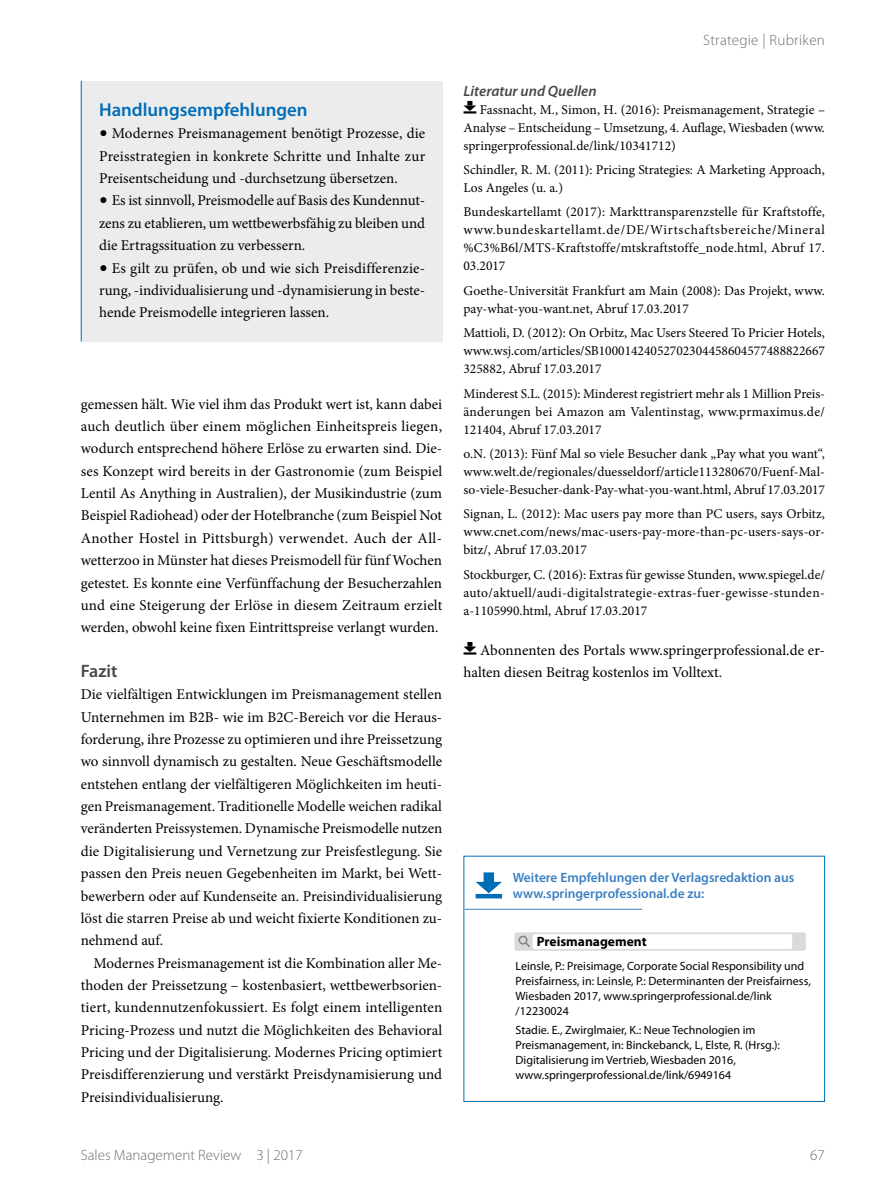
<style>
.page{position:relative;width:893px;height:1187px;background:#fff}
.page>*{position:absolute;margin:0;border:0;box-sizing:border-box;transform-origin:0 0}
.t1{font:600 18.75px "Myriad Pro";color:#006db7}
.t2{font:600 18px "Myriad Pro";color:#484847}
.t3{font:15px/22.4px "Minion Pro";color:#000;text-align:justify}
.t4{font:300 15px "Myriad Pro";letter-spacing:.005em;color:#6e6e6e}
.t5{font:italic 600 15px "Myriad Pro";color:#484847}
.t6{font:13.5px/18px "Minion Pro";color:#000;text-align:justify}
.t7{font:600 13.5px/16.2px "Myriad Pro";color:#3b80c2}
.t8{font:700 13.5px "Myriad Pro";color:#000}
.t9{font:12px/15px "Myriad Pro";color:#000}
.s1{font-size:22.5px}
</style>
<div class="page">
<svg style="left:463px;top:101px;width:13px;height:12px"></svg>
<svg style="left:463px;top:642px;width:13px;height:12px"></svg>
<div style="left:81px;top:81px;width:361px;height:260px;background:#ececec"></div>
<hr style="left:81px;top:81px;width:1px;height:260px;background:#006db7">
<svg style="left:514px;top:932px;width:292px;height:18px;fill:#dadbdb"></svg>
<div style="left:533px;top:934px;width:259px;height:14px;background:#fff;border-radius:2px"></div>
<div style="left:519px;top:935px;width:8px;height:9px;border:2px solid #828281;border-radius:50%"></div>
<svg style="left:524px;top:940px;width:7px;height:8px"></svg>
<div style="left:484px;top:872px;width:10px;height:10px;background:#006db7"></div>
<div style="left:476px;top:893px;width:26px;height:5px;background:#006db7"></div>
<svg style="left:476px;top:881px;width:26px;height:12px"></svg>
<hr style="left:465px;top:908px;width:177px;height:1px;background:#3b80c2">
<p class="t1" style="left:99px;top:98px;width:210px">Handlungsempfehlungen</p>
<p class="t3" style="left:99px;top:122px;width:328px"><span class="s1">•</span> Modernes Preismanagement benötigt Prozesse, die Preisstrategien in konkrete Schritte und Inhalte zur Preisentscheidung und -durchsetzung übersetzen.</p>
<p class="t3" style="left:99px;top:189px;width:328px"><span class="s1">•</span> Es ist sinnvoll, Preismodelle auf Basis des Kundennut&shy;zens zu etablieren, um wettbewerbsfähig zu bleiben und die Ertragssituation zu verbessern.</p>
<p class="t3" style="left:99px;top:256px;width:328px"><span class="s1">•</span> Es gilt zu prüfen, ob und wie sich Preisdifferenzie&shy;rung, -individualisierung und -dynamisierung in beste&shy;hende Preismodelle integrieren lassen.</p>
<p class="t3" style="left:81px;top:392px;width:363px">gemessen hält. Wie viel ihm das Produkt wert ist, kann dabei auch deutlich über einem möglichen Einheitspreis liegen, wodurch entsprechend höhere Erlöse zu erwarten sind. Die&shy;ses Konzept wird bereits in der Gastronomie (zum Beispiel Lentil As Anything in Australien), der Musikindustrie (zum Beispiel Radiohead) oder der Hotelbranche (zum Beispiel Not Another Hostel in Pittsburgh) verwendet. Auch der All&shy;wetterzoo in Münster hat dieses Preismodell für fünf Wochen getestet. Es konnte eine Verfünffachung der Besucherzahlen und eine Steigerung der Erlöse in diesem Zeitraum erzielt werden, obwohl keine fixen Eintrittspreise verlangt wurden.</p>
<p class="t2" style="left:81px;top:659px;width:38px">Fazit</p>
<p class="t3" style="left:81px;top:683px;width:363px">Die vielfältigen Entwicklungen im Preismanagement stellen Unternehmen im B2B- wie im B2C-Bereich vor die Heraus&shy;forderung, ihre Prozesse zu optimieren und ihre Preissetzung wo sinnvoll dynamisch zu gestalten. Neue Geschäftsmodelle entstehen entlang der vielfältigeren Möglichkeiten im heuti&shy;gen Preismanagement. Traditionelle Modelle weichen radikal veränderten Preissystemen. Dynamische Preismodelle nutzen die Digitalisierung und Vernetzung zur Preisfestlegung. Sie passen den Preis neuen Gegebenheiten im Markt, bei Wett&shy;bewerbern oder auf Kundenseite an. Preisindividualisierung löst die starren Preise ab und weicht fixierte Konditionen zu&shy;nehmend auf.</p>
<p class="t3" style="left:81px;top:951px;width:363px;text-indent:13px">Modernes Preismanagement ist die Kombination aller Me&shy;thoden der Preissetzung – kostenbasiert, wettbewerbsorien&shy;tiert, kundennutzenfokussiert. Es folgt einem intelligenten Pricing-Prozess und nutzt die Möglichkeiten des Behavioral Pricing und der Digitalisierung. Modernes Pricing optimiert Preisdifferenzierung und verstärkt Preisdynamisierung und Preisindividualisierung.</p>
<p class="t4" style="left:703px;top:32px;width:123px">Strategie | Rubriken</p>
<p class="t5" style="left:463px;top:81px;width:135px">Literatur und Quellen</p>
<p class="t6" style="left:463px;top:100px;width:363px;text-indent:16px">Fassnacht, M., Simon, H. (2016): Preismanagement, Strategie – Analyse – Entscheidung – Umsetzung, 4. Auflage, Wiesbaden (www. springerprofessional.de/link/10341712)</p>
<p class="t6" style="left:463px;top:161px;width:363px">Schindler, R. M. (2011): Pricing Strategies: A Marketing Approach,<br>Los Angeles (u. a.)</p>
<p class="t6" style="left:463px;top:203px;width:363px">Bundeskartellamt (2017): Markttransparenzstelle für Kraftstoffe, www.bundeskartellamt.de/DE/Wirtschaftsbereiche/Mineral %C3%B6l/MTS-Kraftstoffe/mtskraftstoffe_node.html, Abruf 17.<br>03.2017</p>
<p class="t6" style="left:463px;top:281px;width:363px">Goethe-Universität Frankfurt am Main (2008): Das Projekt, www. pay-what-you-want.net, Abruf 17.03.2017</p>
<p class="t6" style="left:463px;top:324px;width:363px">Mattioli, D. (2012): On Orbitz, Mac Users Steered To Pricier Hotels, www.wsj.com/articles/SB10001424052702304458604577488822667<br>325882, Abruf 17.03.2017</p>
<p class="t6" style="left:463px;top:384px;width:363px">Minderest S.L. (2015): Minderest registriert mehr als 1 Million Preis&shy;änderungen bei Amazon am Valentinstag, www.prmaximus.de/ 121404, Abruf 17.03.2017</p>
<p class="t6" style="left:463px;top:444px;width:363px">o.N. (2013): Fünf Mal so viele Besucher dank „Pay what you want“, www.welt.de/regionales/duesseldorf/article113280670/Fuenf-Mal&shy;so-viele-Besucher-dank-Pay-what-you-want.html, Abruf 17.03.2017</p>
<p class="t6" style="left:463px;top:505px;width:363px">Signan, L. (2012): Mac users pay more than PC users, says Orbitz, www.cnet.com/news/mac-users-pay-more-than-pc-users-says-or&shy;bitz/, Abruf 17.03.2017</p>
<p class="t6" style="left:463px;top:565px;width:363px">Stockburger, C. (2016): Extras für gewisse Stunden, www.spiegel.de/ auto/aktuell/audi-digitalstrategie-extras-fuer-gewisse-stunden&shy;a-1105990.html, Abruf 17.03.2017</p>
<p class="t3" style="left:463px;top:638px;width:363px;text-indent:17px">Abonnenten des Portals www.springerprofessional.de er&shy;halten diesen Beitrag kostenlos im Volltext.</p>
<p class="t7" style="left:513px;top:869px;width:283px">Weitere Empfehlungen der Verlagsredaktion aus www.springerprofessional.de zu:</p>
<p class="t8" style="left:537px;top:932px;width:111px">Preismanagement</p>
<p class="t9" style="left:516px;top:957px;width:297px">Leinsle, P.: Preisimage, Corporate Social Responsibility und Preisfairness, in: Leinsle, P.: Determinanten der Preisfairness, Wiesbaden 2017, www.springerprofessional.de/link /12230024</p>
<p class="t9" style="left:516px;top:1022px;width:266px">Stadie. E., Zwirglmaier, K.: Neue Technologien im Preismanage ment, in: Binckebanck, L, Elste, R. (Hrsg.):<br>Digitalisierung im Vertrieb, Wiesbaden 2016, www.springerprofessional.de/link/6949164</p>
<p class="t4" style="left:81px;top:1146px;width:223px">Sales Management Review 3 | 2017</p>
<p class="t4" style="left:810px;top:1146px;width:16px">67</p>
</div>
